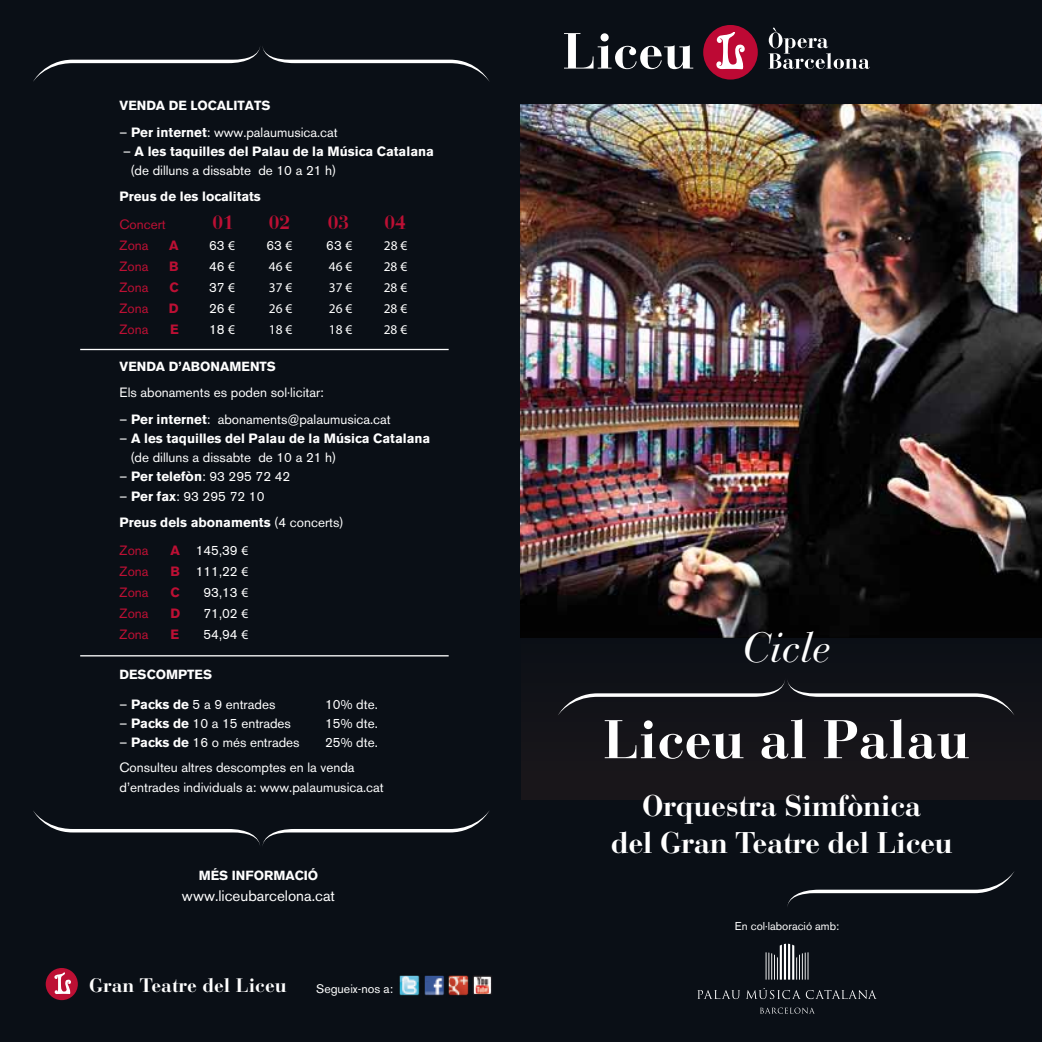
<style>
.page{position:relative;width:1042px;height:1042px;background:#0a0f16}
.page>*{position:absolute;margin:0;border:0;box-sizing:border-box;transform-origin:0 0}
.t1{font:700 54.07px "Bauer Bodoni";color:#fff}
.t2{font:italic 42px "Bauer Bodoni";color:#fff}
.t3{font:700 29.75px/36.8px "Bauer Bodoni";letter-spacing:-.015em;color:#fff;text-align:center}
.t4{font:700 19.43px "Bauer Bodoni";color:#fff}
.t5{font:700 19.25px "Bauer Bodoni";color:#bd1034}
.t6{font:15.05px "Akzidenz Grotesk BE";color:#fff}
.t7{font:13.3px/19.2px "Akzidenz Grotesk BE";color:#fff}
.t8{font:700 13.3px/19.2px "Akzidenz Grotesk BE";color:#fff}
.t9{font:13.3px "Akzidenz Grotesk BE";color:#bd1034}
.t10{font:13.3px "Myriad Pro";color:#fff}
.t11{font:700 13.3px "Akzidenz Grotesk BE";color:#bd1034}
.t12{font:700 13.12px "Akzidenz Grotesk BE";color:#fff}
.t13{font:12.25px "Akzidenz Grotesk BE";color:#fff}
.t14{font:11.38px "Akzidenz Grotesk BE";color:#fff}
.s1{font-weight:700}
.s2{font-weight:400}
.s3{font-family:"Myriad Pro"}
.s4{font-weight:700;color:#bd1034}
</style>
<div class="page">
<img style="left:521px;top:104px;width:521px;height:502px">
<svg style="left:521px;top:606px;width:521px;height:194px"></svg>
<svg style="left:558px;top:677px;width:456px;height:38px"></svg>
<svg style="left:33px;top:46px;width:457px;height:36px"></svg>
<svg style="left:33px;top:811px;width:456px;height:35px"></svg>
<svg style="left:787px;top:872px;width:227px;height:35px"></svg>
<img style="left:399px;top:975px;width:70px;height:21px">
<img style="left:473px;top:977px;width:19px;height:18px">
<div style="left:473px;top:975px;width:19px;height:19px;border:1px solid #1a171c"></div>
<svg style="left:564px;top:33px;width:129px;height:36px"></svg>
<svg style="left:768px;top:28px;width:101px;height:41px"></svg>
<div style="left:703px;top:25px;width:55px;height:55px;background:#bd0934;border-radius:50%"></div>
<svg style="left:716px;top:32px;width:29px;height:37px"></svg>
<hr style="left:80px;top:349px;width:369px;height:1px;background:#fff">
<hr style="left:80px;top:655px;width:369px;height:1px;background:#fff">
<div style="left:46px;top:968px;width:32px;height:32px;background:#bd1034;border-radius:50%"></div>
<svg style="left:54px;top:972px;width:17px;height:22px"></svg>
<svg style="left:765px;top:944px;width:43px;height:35px"></svg>
<svg style="left:760px;top:1007px;width:54px;height:6px"></svg>
<svg style="left:697px;top:990px;width:43px;height:9px"></svg>
<svg style="left:746px;top:988px;width:131px;height:11px"></svg>
<p class="t12" style="left:120px;top:98px;width:152px">VENDA DE LOCALITATS</p>
<p class="t7" style="left:120px;top:122px;width:220px">– <span class="s1">Per internet</span>: www.palaumusica.cat</p>
<p class="t8" style="left:130px;top:142px;width:305px;text-indent:-7px"><span class="s2">–</span> A les taquilles del Palau de la Música Catalana <span class="s2">(de dilluns a dissabte de 10 a 21 h)</span></p>
<p class="t8" style="left:120px;top:187px;width:143px">Preus de les localitats</p>
<p class="t9" style="left:120px;top:217px;width:48px">Concert</p>
<h3 class="t5" style="left:212px;top:211px;width:23px">01</h3>
<h3 class="t5" style="left:269px;top:211px;width:23px">02</h3>
<h3 class="t5" style="left:328px;top:211px;width:23px">03</h3>
<h3 class="t5" style="left:384px;top:211px;width:23px">04</h3>
<p class="t9" style="left:120px;top:238px;width:30px">Zona</p>
<p class="t11" style="left:169px;top:238px;width:11px">A</p>
<p class="t7" style="left:209px;top:236px;width:28px">63 <span class="s3">€</span></p>
<p class="t7" style="left:266px;top:236px;width:28px">63 <span class="s3">€</span></p>
<p class="t7" style="left:326px;top:236px;width:28px">63 <span class="s3">€</span></p>
<p class="t10" style="left:384px;top:238px;width:25px">28 €</p>
<p class="t9" style="left:120px;top:259px;width:30px">Zona</p>
<p class="t11" style="left:169px;top:259px;width:11px">B</p>
<p class="t7" style="left:209px;top:257px;width:28px">46 <span class="s3">€</span></p>
<p class="t10" style="left:269px;top:259px;width:25px">46 €</p>
<p class="t10" style="left:329px;top:259px;width:25px">46 €</p>
<p class="t10" style="left:384px;top:259px;width:25px">28 €</p>
<p class="t9" style="left:120px;top:280px;width:30px">Zona</p>
<p class="t11" style="left:169px;top:280px;width:11px">C</p>
<p class="t7" style="left:209px;top:278px;width:28px">37 <span class="s3">€</span></p>
<p class="t10" style="left:269px;top:280px;width:25px">37 €</p>
<p class="t10" style="left:329px;top:280px;width:25px">37 €</p>
<p class="t10" style="left:384px;top:280px;width:25px">28 €</p>
<p class="t9" style="left:120px;top:301px;width:30px">Zona</p>
<p class="t11" style="left:169px;top:301px;width:11px">D</p>
<p class="t7" style="left:209px;top:299px;width:28px">26 <span class="s3">€</span></p>
<p class="t10" style="left:269px;top:301px;width:25px">26 €</p>
<p class="t10" style="left:329px;top:301px;width:25px">26 €</p>
<p class="t10" style="left:384px;top:301px;width:25px">28 €</p>
<p class="t9" style="left:120px;top:322px;width:30px">Zona</p>
<p class="t11" style="left:170px;top:322px;width:10px">E</p>
<p class="t7" style="left:209px;top:320px;width:28px">18 <span class="s3">€</span></p>
<p class="t10" style="left:269px;top:322px;width:25px">18 €</p>
<p class="t10" style="left:329px;top:322px;width:25px">18 €</p>
<p class="t10" style="left:384px;top:322px;width:25px">28 €</p>
<p class="t12" style="left:120px;top:359px;width:158px">VENDA D’ABONAMENTS</p>
<p class="t7" style="left:120px;top:383px;width:206px">Els abonaments es poden sol·licitar:</p>
<p class="t7" style="left:120px;top:409px;width:273px">– <span class="s1">Per internet</span>: abonaments@palaumusica.cat</p>
<p class="t8" style="left:130px;top:429px;width:301px;text-indent:-11px"><span class="s2">–</span> A les taquilles del Palau de la Música Catalana <span class="s2">(de dilluns a dissabte de 10 a 21 h)</span></p>
<p class="t7" style="left:120px;top:467px;width:172px">– <span class="s1">Per telefòn</span>: 93 295 72 42</p>
<p class="t8" style="left:120px;top:483px;width:226px;line-height:26.2px"><span class="s2">–</span> Per fax<span class="s2">: 93 295 72 10<br></span>Preus dels abonaments <span class="s2">(4 concerts)</span></p>
<p class="t9" style="left:120px;top:542px;width:30px">Zona</p>
<p class="t7" style="left:170px;top:541px;width:79px"><span class="s4">A</span> 145,39 <span class="s3">€</span></p>
<p class="t9" style="left:120px;top:563px;width:30px">Zona</p>
<p class="t7" style="left:170px;top:562px;width:79px"><span class="s4">B</span> 111,22 <span class="s3">€</span></p>
<p class="t9" style="left:120px;top:584px;width:30px">Zona</p>
<p class="t11" style="left:170px;top:584px;width:11px">C</p>
<p class="t7" style="left:203px;top:583px;width:46px">93,13 <span class="s3">€</span></p>
<p class="t9" style="left:120px;top:605px;width:30px">Zona</p>
<p class="t11" style="left:170px;top:605px;width:11px">D</p>
<p class="t7" style="left:203px;top:604px;width:46px">71,02 <span class="s3">€</span></p>
<p class="t9" style="left:120px;top:626px;width:30px">Zona</p>
<p class="t11" style="left:170px;top:626px;width:10px">E</p>
<p class="t7" style="left:203px;top:625px;width:46px">54,94 <span class="s3">€</span></p>
<p class="t12" style="left:120px;top:667px;width:94px">DESCOMPTES</p>
<p class="t7" style="left:120px;top:695px;width:157px">– <span class="s1">Packs de</span> 5 a 9 entrades</p>
<p class="t7" style="left:325px;top:695px;width:54px">10% dte.</p>
<p class="t7" style="left:120px;top:714px;width:173px">– <span class="s1">Packs de</span> 10 a 15 entrades</p>
<p class="t7" style="left:325px;top:714px;width:54px">15% dte.</p>
<p class="t7" style="left:120px;top:733px;width:182px">– <span class="s1">Packs de</span> 16 o més entrades</p>
<p class="t7" style="left:325px;top:733px;width:54px">25% dte.</p>
<p class="t7" style="left:120px;top:758px;width:266px">Consulteu altres descomptes en la venda d’entrades individuals a: www.palaumusica.cat</p>
<p class="t12" style="left:199px;top:868px;width:121px">MÉS INFORMACIÓ</p>
<p class="t6" style="left:182px;top:887px;width:154px">www.liceubarcelona.cat</p>
<h3 class="t4" style="left:89px;top:973px;width:199px">Gran Teatre del Liceu</h3>
<p class="t13" style="left:316px;top:981px;width:78px">Segueix-nos a:</p>
<h2 class="t2" style="left:742px;top:622px;width:90px">Cicle</h2>
<h1 class="t1" style="left:603px;top:707px;width:368px">Liceu al Palau</h1>
<h3 class="t3" style="left:611px;top:787px;width:343px">Orquestra Simfònica<br>del Gran Teatre del Liceu</h3>
<p class="t14" style="left:735px;top:919px;width:106px">En col·laboració amb:</p>
</div>
